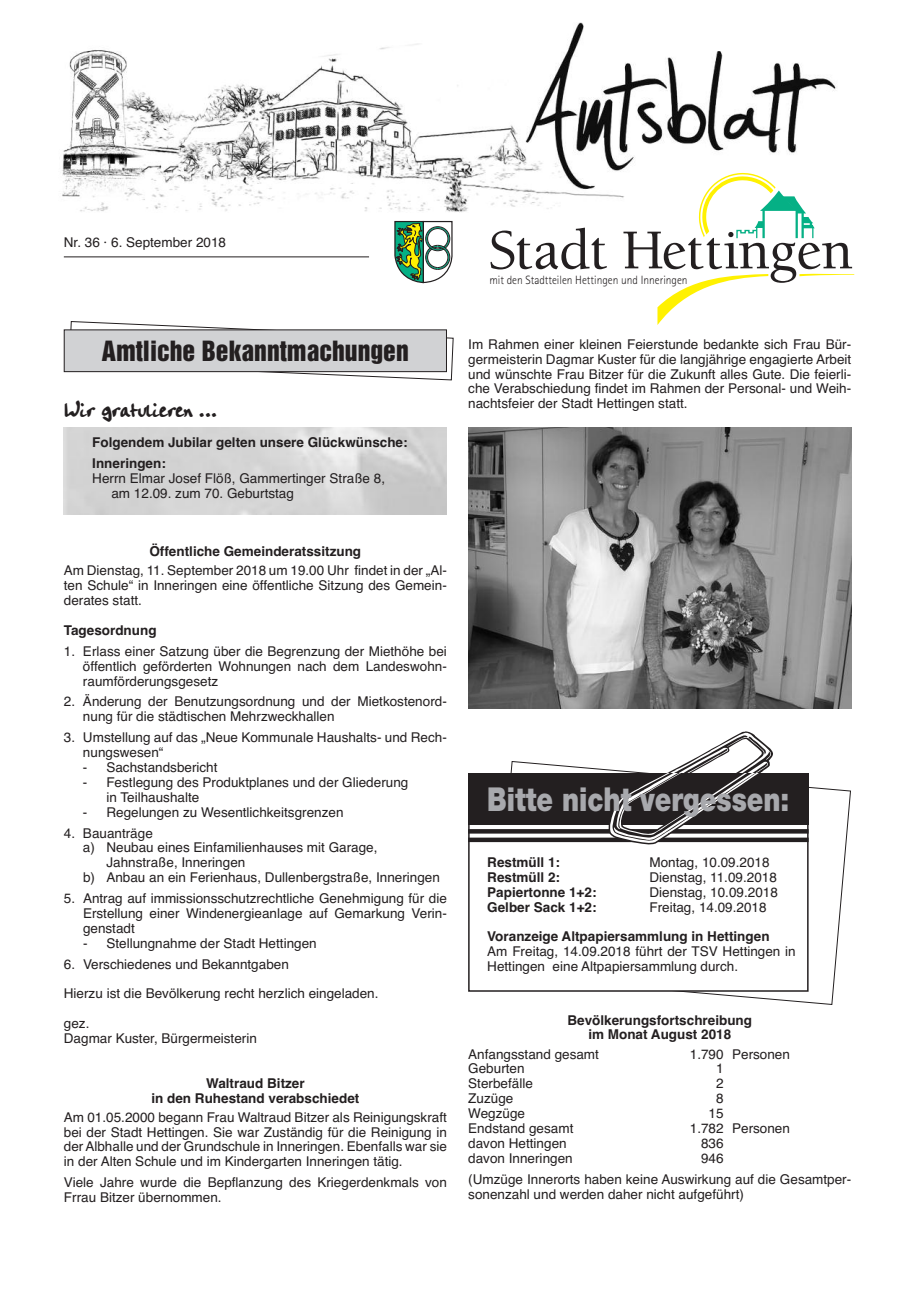
<style>
.page{position:relative;width:915px;height:1297px;background:#fff}
.page>*{position:absolute;margin:0;border:0;box-sizing:border-box;transform-origin:0 0}
.t1{font:900 33px "Helvetica Neue";color:#a8a9ad;scale:.8 1}
.t2{font:25.5px "Helvetica Inserat";color:#231f20}
.t3{font:25.5px "Handwriting Plain";color:#231f20}
.t4{font:13.5px/14.9px "Helvetica";color:#231f20}
.t5{font:700 13.5px/14.9px "Helvetica";color:#231f20;text-align:center}
.t6{font:300 12px "Rotis Sans Serif";color:#231f20;scale:.95 1}
</style>
<div class="page">
<img style="left:62px;top:22px;width:775px;height:219px">
<svg style="left:69px;top:321px;width:385px;height:60px"></svg>
<div style="left:64px;top:330px;width:382px;height:42px;background:#d1d2d4"></div>
<div style="left:64px;top:329px;width:382px;height:43px;border:1px solid #231f20"></div>
<hr style="left:64px;top:256px;width:305px;height:1px;background:#231f20">
<svg style="left:394px;top:221px;width:58px;height:62px"></svg>
<svg style="left:490px;top:228px;width:117px;height:41px"></svg>
<svg style="left:623px;top:173px;width:231px;height:152px"></svg>
<img style="left:468px;top:427px;width:382px;height:282px">
<svg style="left:492px;top:761px;width:359px;height:244px"></svg>
<div style="left:468px;top:775px;width:339px;height:216px;background:#fff"></div>
<div style="left:468px;top:774px;width:340px;height:218px;border:2px solid #231f20"></div>
<div style="left:468px;top:774px;width:340px;height:51px;background:#231f20"></div>
<div style="left:468px;top:829px;width:340px;height:5px;background:#231f20"></div>
<hr style="left:468px;top:838px;width:340px;height:4px;background:#231f20">
<svg style="left:608px;top:731px;width:164px;height:113px"></svg>
<p class="t4" style="left:64px;top:235px;width:164px">Nr. 36 · 6. September 2018</p>
<h2 class="t2" style="left:102px;top:340px;width:308px">Amtliche Bekanntmachungen</h2>
<h2 class="t3" style="left:64px;top:393px;width:155px">Wir gratulieren ...</h2>
<p class="t5" style="left:92px;top:432px;width:317px;line-height:20.9px;text-align:left">Folgendem Jubilar gelten unsere Glückwünsche:<br>Inneringen:</p>
<p class="t4" style="left:111px;top:471px;width:275px;text-indent:-19px">Herrn Elmar Josef Flöß, Gammertinger Straße 8, am 12.09. zum 70. Geburtstag</p>
<p class="t5" style="left:149px;top:544px;width:213px">Öffentliche Gemeinderatssitzung</p>
<p class="t4" style="left:64px;top:563px;width:384px;text-align:justify">Am Dienstag, 11. September 2018 um 19.00 Uhr findet in der „Al&shy;ten Schule“ in Inneringen eine öffentliche Sitzung des Gemein&shy;derates statt.</p>
<p class="t5" style="left:64px;top:623px;width:94px">Tagesordnung</p>
<p class="t4" style="left:83px;top:644px;width:365px;text-align:justify;text-indent:-19px">1. Erlass einer Satzung über die Begrenzung der Miethöhe bei öffentlich geförderten Wohnungen nach dem Landeswohn&shy;raumförderungsgesetz</p>
<p class="t4" style="left:83px;top:694px;width:365px;text-indent:-19px">2. Änderung der Benutzungsordnung und der Mietkostenord&shy;nung für die städtischen Mehrzweckhallen</p>
<p class="t4" style="left:83px;top:730px;width:365px;text-indent:-19px">3. Umstellung auf das „Neue Kommunale Haushalts- und Rech&shy;nungswesen“</p>
<p class="t4" style="left:83px;top:760px;width:136px">- Sachstandsbericht</p>
<p class="t4" style="left:106px;top:775px;width:303px;text-indent:-23px">- Festlegung des Produktplanes und der Gliederung in Teilhaushalte</p>
<p class="t4" style="left:83px;top:804px;width:262px">- Regelungen zu Wesentlichkeitsgrenzen</p>
<p class="t4" style="left:64px;top:825px;width:90px">4. Bauanträge</p>
<p class="t4" style="left:83px;top:840px;width:296px">a) Neubau eines Einfamilienhauses mit Garage,</p>
<p class="t4" style="left:106px;top:855px;width:140px">Jahnstraße, Inneringen</p>
<p class="t4" style="left:83px;top:870px;width:358px">b) Anbau an ein Ferienhaus, Dullenbergstraße, Inneringen</p>
<p class="t4" style="left:83px;top:891px;width:365px;text-align:justify;text-indent:-19px">5. Antrag auf immissionsschutzrechtliche Genehmigung für die Erstellung einer Windenergieanlage auf Gemarkung Verin&shy;genstadt</p>
<p class="t4" style="left:83px;top:935px;width:235px">- Stellungnahme der Stadt Hettingen</p>
<p class="t4" style="left:64px;top:956px;width:226px">6. Verschiedenes und Bekanntgaben</p>
<p class="t4" style="left:64px;top:986px;width:316px">Hierzu ist die Bevölkerung recht herzlich eingeladen.</p>
<p class="t4" style="left:64px;top:1016px;width:194px">gez.<br>Dagmar Kuster, Bürgermeisterin</p>
<p class="t5" style="left:151px;top:1075px;width:209px">Waltraud Bitzer<br>in den Ruhestand verabschiedet</p>
<p class="t4" style="left:64px;top:1109px;width:384px;text-align:justify">Am 01.05.2000 begann Frau Waltraud Bitzer als Reinigungskraft bei der Stadt Hettingen. Sie war Zuständig für die Reinigung in derAlbhalle und der Grundschule in Inneringen. Ebenfalls war sie in der Alten Schule und im Kindergarten Inneringen tätig.</p>
<p class="t4" style="left:64px;top:1175px;width:384px">Viele Jahre wurde die Bepflanzung des Kriegerdenkmals von<br>Frrau Bitzer übernommen.</p>
<p class="t6" style="left:489px;top:276px;width:210px">mit den Stadtteilen Hettingen und Inneringen</p>
<p class="t4" style="left:468px;top:337px;width:384px;text-align:justify">Im Rahmen einer kleinen Feierstunde bedankte sich Frau Bür&shy;germeisterin Dagmar Kuster für die langjährige engagierte Arbeit und wünschte Frau Bitzer für die Zukunft alles Gute. Die feierli&shy;che Verabschiedung findet im Rahmen der Personal- und Weih&shy;nachtsfeier der Stadt Hettingen statt.</p>
<h1 class="t1" style="left:487px;top:788px;width:379px">Bitte nicht vergessen:</h1>
<p class="t5" style="left:487px;top:855px;width:74px">Restmüll 1:</p>
<p class="t4" style="left:649px;top:855px;width:122px">Montag, 10.09.2018</p>
<p class="t5" style="left:487px;top:870px;width:74px">Restmüll 2:</p>
<p class="t4" style="left:649px;top:870px;width:129px">Dienstag, 11.09.2018</p>
<p class="t5" style="left:487px;top:885px;width:111px">Papiertonne 1+2:</p>
<p class="t4" style="left:649px;top:885px;width:130px">Dienstag, 10.09.2018</p>
<p class="t5" style="left:487px;top:899px;width:111px">Gelber Sack 1+2:</p>
<p class="t4" style="left:649px;top:899px;width:119px">Freitag, 14.09.2018</p>
<p class="t5" style="left:487px;top:929px;width:284px">Voranzeige Altpapiersammlung in Hettingen</p>
<p class="t4" style="left:487px;top:944px;width:310px">Am Freitag, 14.09.2018 führt der TSV Hettingen in<br>Hettingen eine Altpapiersammlung durch.</p>
<p class="t5" style="left:567px;top:1012px;width:186px">Bevölkerungsfortschreibung im Monat August 2018</p>
<p class="t4" style="left:468px;top:1046px;width:132px">Anfangsstand gesamt</p>
<p class="t4" style="left:689px;top:1046px;width:102px">1.790 Personen</p>
<p class="t4" style="left:468px;top:1061px;width:58px">Geburten</p>
<p class="t4" style="left:715px;top:1061px;width:9px">1</p>
<p class="t4" style="left:468px;top:1076px;width:66px">Sterbefälle</p>
<p class="t4" style="left:715px;top:1076px;width:9px">2</p>
<p class="t4" style="left:468px;top:1091px;width:47px">Zuzüge</p>
<p class="t4" style="left:715px;top:1091px;width:9px">8</p>
<p class="t4" style="left:468px;top:1106px;width:58px">Wegzüge</p>
<p class="t4" style="left:708px;top:1106px;width:17px">15</p>
<p class="t4" style="left:468px;top:1121px;width:107px">Endstand gesamt</p>
<p class="t4" style="left:689px;top:1121px;width:102px">1.782 Personen</p>
<p class="t4" style="left:468px;top:1136px;width:100px">davon Hettingen</p>
<p class="t4" style="left:700px;top:1136px;width:24px">836</p>
<p class="t4" style="left:468px;top:1151px;width:106px">davon Inneringen</p>
<p class="t4" style="left:468px;top:1148px;width:384px;line-height:20.9px;text-indent:233px">946<br>(Umzüge Innerorts haben keine Auswirkung auf die Gesamtper-</p>
<p class="t4" style="left:468px;top:1186px;width:277px">sonenzahl und werden daher nicht aufgeführt)</p>
</div>
